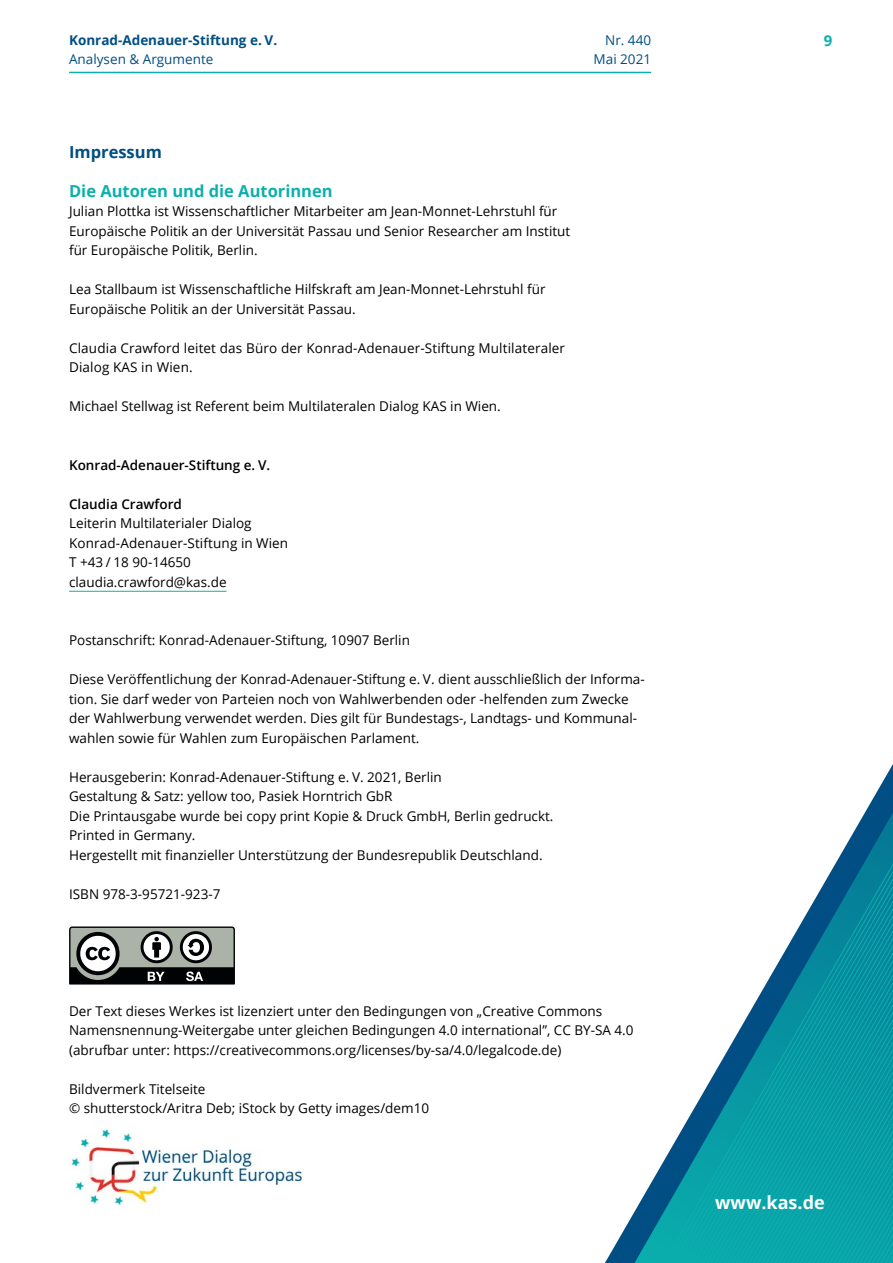
<style>
.page{position:relative;width:893px;height:1263px;background:#fff}
.page>*{position:absolute;margin:0;border:0;box-sizing:border-box;transform-origin:0 0}
.t1{font:700 18px "Open Sans";color:#fff}
.t2{font:700 16.5px "Open Sans";color:#0bb0ae}
.H2_IHV_Literatur_Imp{font:700 16.5px "Open Sans";color:#004e83}
.t3{font:700 15px "Open Sans";color:#0bb0ae}
.Impressum_mRo1{font:13.5px/19.5px "Open Sans";color:#000}
.Impressum{font:13.5px "Open Sans";color:#000}
.Fliesstext{font:13.5px/19.5px "Open Sans";color:#000}
.Fliesstext_oRo{font:13.5px/19.5px "Open Sans";color:#000}
.Impressum_mRo2{font:13.5px "Open Sans";color:#000}
.t4{font:13.5px/19.5px "Open Sans";color:#004e83;text-align:right}
.t5{font:700 13.5px "Open Sans";color:#004e83}
.Impressum_mRo2-2{font:600 13.5px "Open Sans";color:#000}
.Impressum_mRo1-2{font:600 13.5px "Open Sans";color:#000}
</style>
<div class="page">
<svg style="left:627px;top:790px;width:266px;height:473px"></svg>
<hr style="left:69px;top:72px;width:582px;height:1px;background:#0bb0ae">
<hr style="left:69px;top:591px;width:158px;height:1px;background:#0bb0ae">
<svg style="left:69px;top:926px;width:166px;height:58px"></svg>
<img style="left:71px;top:1129px;width:232px;height:76px">
<p class="t5" style="left:69px;top:30px;width:210px">Konrad-Adenauer-Stiftung e. V.</p>
<p class="t3" style="left:824px;top:30px;width:10px">9</p>
<p class="t4" style="left:69px;top:49px;width:146px">Analysen &amp; Argumente</p>
<p class="t4" style="left:594px;top:30px;width:59px">Nr. 440<br>Mai 2021</p>
<p class="H2_IHV_Literatur_Imp" style="left:69px;top:140px;width:94px">Impressum</p>
<h3 class="t2" style="left:69px;top:179px;width:265px">Die Autoren und die Autorinnen</h3>
<p class="Fliesstext_oRo" style="left:69px;top:201px;width:503px">Julian Plottka ist Wissenschaftlicher Mitarbeiter am Jean-Monnet-Lehrstuhl für<br>Europäische Politik an der Universität Passau und Senior Researcher am Institut für Europäische Politik, Berlin.</p>
<p class="Fliesstext" style="left:69px;top:279px;width:478px">Lea Stallbaum ist Wissenschaftliche Hilfskraft am Jean-Monnet-Lehrstuhl für<br>Europäische Politik an der Universität Passau.</p>
<p class="Fliesstext" style="left:69px;top:338px;width:497px">Claudia Crawford leitet das Büro der Konrad-Adenauer-Stiftung Multilateraler<br>Dialog KAS in Wien.</p>
<p class="Fliesstext" style="left:69px;top:396px;width:433px">Michael Stellwag ist Referent beim Multilateralen Dialog KAS in Wien.</p>
<p class="Impressum_mRo2-2" style="left:69px;top:456px;width:203px">Konrad-Adenauer-Stiftung e. V.</p>
<p class="Impressum_mRo1-2" style="left:69px;top:495px;width:114px">Claudia Crawford</p>
<p class="Impressum" style="left:69px;top:514px;width:184px">Leiterin Multilaterialer Dialog</p>
<p class="Impressum" style="left:69px;top:534px;width:220px">Konrad-Adenauer-Stiftung in Wien</p>
<p class="Impressum" style="left:69px;top:553px;width:123px">T +43 / 18 90-14650</p>
<p class="Impressum" style="left:69px;top:573px;width:159px">claudia.crawford@kas.de</p>
<p class="Impressum_mRo2" style="left:69px;top:631px;width:342px">Postanschrift: Konrad-Adenauer-Stiftung, 10907 Berlin</p>
<p class="Impressum_mRo1" style="left:69px;top:669px;width:577px">Diese Veröffentlichung der Konrad-Adenauer-Stiftung e. V. dient ausschließlich der Informa&shy;tion. Sie darf weder von Parteien noch von Wahlwerbenden oder -helfenden zum Zwecke der Wahlwerbung verwendet werden. Dies gilt für Bundestags-, Landtags- und Kommunal&shy;wahlen sowie für Wahlen zum Europäischen Parlament.</p>
<p class="Impressum_mRo1" style="left:69px;top:767px;width:374px">Herausgeberin: Konrad-Adenauer-Stiftung e. V. 2021, Berlin</p>
<p class="Impressum" style="left:69px;top:787px;width:325px">Gestaltung &amp; Satz: yellow too, Pasiek Horntrich GbR</p>
<p class="Impressum" style="left:69px;top:807px;width:486px">Die Printausgabe wurde bei copy print Kopie &amp; Druck GmbH, Berlin gedruckt.</p>
<p class="Impressum" style="left:69px;top:826px;width:128px">Printed in Germany.</p>
<p class="Impressum" style="left:69px;top:846px;width:475px">Hergestellt mit finanzieller Unterstützung der Bundesrepublik Deutschland.</p>
<p class="Impressum_mRo1" style="left:69px;top:884px;width:153px">ISBN 978-3-95721-923-7</p>
<p class="Impressum_mRo1" style="left:69px;top:1001px;width:566px">Der Text dieses Werkes ist lizenziert unter den Bedingungen von „Creative Commons<br>Namensnennung-Weitergabe unter gleichen Bedingungen 4.0 international”, CC BY-SA 4.0 (abrufbar unter: https://creativecommons.org/licenses/by-sa/4.0/legalcode.de)</p>
<p class="Impressum_mRo1" style="left:69px;top:1079px;width:138px">Bildvermerk Titelseite</p>
<p class="Impressum" style="left:69px;top:1099px;width:362px">© shutterstock/Aritra Deb; iStock by Getty images/dem10</p>
<h1 class="t1" style="left:715px;top:1190px;width:111px">www.kas.de</h1>
</div>
